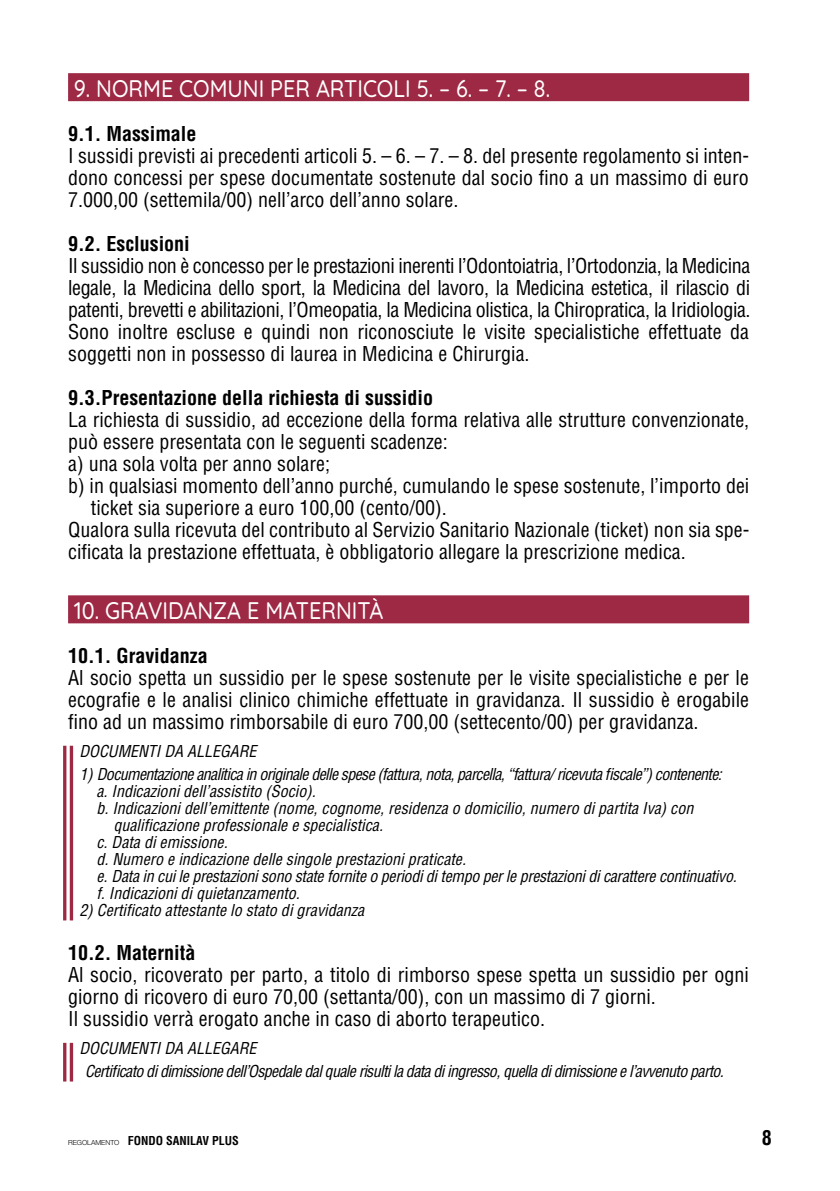
<style>
.page{position:relative;width:840px;height:1191px;background:#fff}
.page>*{position:absolute;margin:0;border:0;box-sizing:border-box;transform-origin:0 0}
.t1{font:300 24px "Quicksand";color:#fff;scale:.9 1}
.t2{font:condensed 20px/22px "Helvetica LT Std";color:#000;text-align:justify}
.t3{font:700 condensed 20px "Helvetica LT Std";color:#000}
.t4{font:italic condensed 16px "Helvetica LT Std";color:#000}
.t5{font:italic condensed 16px/22.6px "Helvetica LT Std";letter-spacing:-.04em;color:#000}
.t6{font:italic condensed 16px "Helvetica LT Std";letter-spacing:-.02em;color:#000}
.t7{font:700 condensed 12px "Helvetica LT Std";color:#000}
.t8{font:condensed 8.4px "Helvetica LT Std";color:#000}
.s1{font-family:"Helvetica Neue";font-weight:300;font-stretch:normal;font-size:7px}
</style>
<div class="page">
<div style="left:68px;top:73px;width:680px;height:28px;background:#9e2944"></div>
<div style="left:68px;top:595px;width:680px;height:28px;background:#9e2944"></div>
<hr style="left:63px;top:745px;width:3px;height:175px;background:#9e2944">
<hr style="left:70px;top:745px;width:3px;height:175px;background:#9e2944">
<hr style="left:63px;top:1042px;width:3px;height:39px;background:#9e2944">
<hr style="left:70px;top:1042px;width:3px;height:39px;background:#9e2944">
<p class="t1" style="left:74px;top:69px;width:530px">9. NORME COMUNI PER ARTICOLI 5. – 6. – 7. – 8.</p>
<p class="t3" style="left:68px;top:121px;width:130px">9.1. Massimale</p>
<p class="t2" style="left:68px;top:144px;width:682px">I sussidi previsti ai precedenti articoli 5. – 6. – 7. – 8. del presente regolamento si inten&shy;dono concessi per spese documentate sostenute dal socio fino a un massimo di euro 7.000,00 (settemila/00) nell’arco dell’anno solare.</p>
<p class="t3" style="left:68px;top:231px;width:123px">9.2. Esclusioni</p>
<p class="t2" style="left:68px;top:254px;width:683px">Il sussidio non è concesso per le prestazioni inerenti l’Odontoiatria, l’Ortodonzia, la Medicina legale, la Medicina dello sport, la Medicina del lavoro, la Medicina estetica, il rilascio di patenti, brevetti e abilitazioni, l’Omeopatia, la Medicina olistica, la Chiropratica, la Iridiologia.<br>Sono inoltre escluse e quindi non riconosciute le visite specialistiche effettuate da soggetti non in possesso di laurea in Medicina e Chirurgia.</p>
<p class="t3" style="left:68px;top:385px;width:366px">9.3.Presentazione della richiesta di sussidio</p>
<p class="t2" style="left:68px;top:408px;width:682px">La richiesta di sussidio, ad eccezione della forma relativa alle strutture convenzionate,</p>
<p class="t2" style="left:68px;top:430px;width:381px">può essere presentata con le seguenti scadenze:</p>
<p class="t2" style="left:68px;top:452px;width:263px">a) una sola volta per anno solare;</p>
<p class="t2" style="left:68px;top:474px;width:682px">b) in qualsiasi momento dell’anno purché, cumulando le spese sostenute, l’importo dei</p>
<p class="t2" style="left:91px;top:496px;width:357px">ticket sia superiore a euro 100,00 (cento/00).</p>
<p class="t2" style="left:68px;top:518px;width:682px">Qualora sulla ricevuta del contributo al Servizio Sanitario Nazionale (ticket) non sia spe-</p>
<p class="t2" style="left:68px;top:540px;width:618px">cificata la prestazione effettuata, è obbligatorio allegare la prescrizione medica.</p>
<p class="t1" style="left:74px;top:591px;width:345px">10. GRAVIDANZA E MATERNITÀ</p>
<p class="t3" style="left:68px;top:643px;width:141px">10.1. Gravidanza</p>
<p class="t2" style="left:68px;top:666px;width:682px">Al socio spetta un sussidio per le spese sostenute per le visite specialistiche e per le ecografie e le analisi clinico chimiche effettuate in gravidanza. Il sussidio è erogabile fino ad un massimo rimborsabile di euro 700,00 (settecento/00) per gravidanza.</p>
<p class="t4" style="left:79px;top:741px;width:178px">DOCUMENTI DA ALLEGARE</p>
<p class="t5" style="left:79px;top:763px;width:643px">1) Documentazione analitica in originale delle spese (fattura, nota, parcella, “fattura/ ricevuta fiscale”) contenente:</p>
<p class="t4" style="left:96px;top:781px;width:221px">a. Indicazioni dell’assistito (Socio).</p>
<p class="t4" style="left:96px;top:798px;width:598px">b. Indicazioni dell’emittente (nome, cognome, residenza o domicilio, numero di partita Iva) con</p>
<p class="t4" style="left:113px;top:815px;width:271px">qualificazione professionale e specialistica.</p>
<p class="t4" style="left:96px;top:832px;width:133px">c. Data di emissione.</p>
<p class="t4" style="left:96px;top:849px;width:371px">d. Numero e indicazione delle singole prestazioni praticate.</p>
<p class="t6" style="left:96px;top:866px;width:641px">e. Data in cui le prestazioni sono state fornite o periodi di tempo per le prestazioni di carattere continuativo.</p>
<p class="t4" style="left:96px;top:883px;width:205px">f. Indicazioni di quietanzamento.</p>
<p class="t4" style="left:79px;top:900px;width:286px">2) Certificato attestante lo stato di gravidanza</p>
<p class="t3" style="left:68px;top:940px;width:129px">10.2. Maternità</p>
<p class="t2" style="left:68px;top:963px;width:681px;text-align:left">Al socio, ricoverato per parto, a titolo di rimborso spese spetta un sussidio per ogni giorno di ricovero di euro 70,00 (settanta/00), con un massimo di 7 giorni.<br>Il sussidio verrà erogato anche in caso di aborto terapeutico.</p>
<p class="t5" style="left:85px;top:1037px;width:640px;text-indent:-6px">DOCUMENTI DA ALLEGARE<br>Certificato di dimissione dell’Ospedale dal quale risulti la data di ingresso, quella di dimissione e l’avvenuto parto.</p>
<p class="t8" style="left:68px;top:1136px;width:55px">REGOLAMENTO</p>
<p class="t7" style="left:212px;top:1132px;width:19px">204</p>
<p class="t3" style="left:761px;top:1125px;width:11px">8</p>
<p class="t7" style="left:68px;top:1132px;width:172px"><span class="s1">REGOLAMENTO</span> FONDO SANILAV PLUS</p>
</div>
